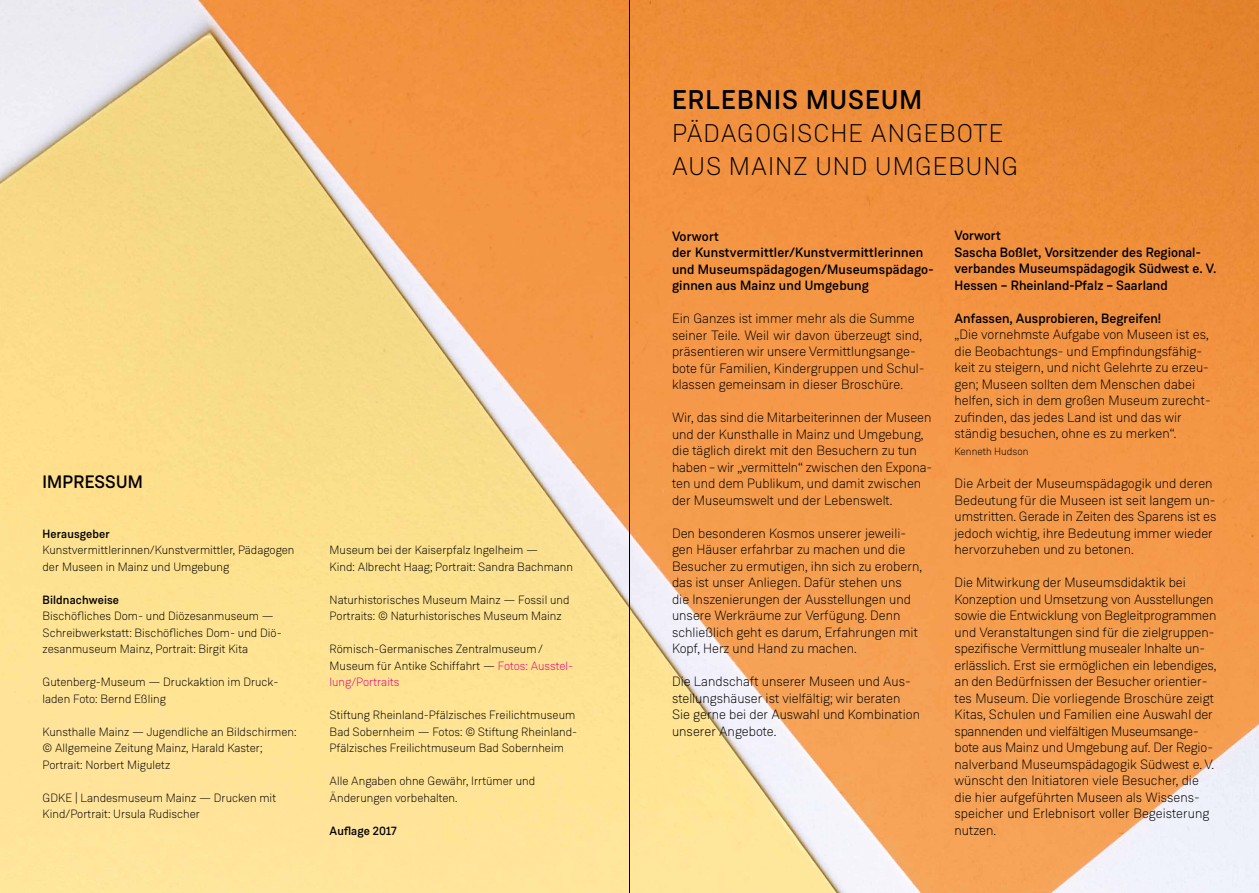
<style>
.page{position:relative;width:1259px;height:893px;background:#fff}
.page>*{position:absolute;margin:0;border:0;box-sizing:border-box;transform-origin:0 0}
.t1{font:500 27px "Weissenhof Grotesk";letter-spacing:.04em;color:#000}
.t2{font:300 25.5px/33px "Weissenhof Grotesk";letter-spacing:.04em;color:#000}
.t3{font:500 18px "Weissenhof Grotesk";letter-spacing:.01em;color:#000}
.t4{font:300 13.5px/16.5px "Weissenhof Grotesk";color:#000}
.t5{font:500 13.5px/16.5px "Weissenhof Grotesk";color:#000}
.t6{font:300 12px/16.5px "Weissenhof Grotesk";color:#000}
.t7{font:500 12px "Weissenhof Grotesk";letter-spacing:.01em;color:#000}
.t8{font:300 10.5px "Weissenhof Grotesk";color:#000}
.s1{color:#e6007d}
</style>
<div class="page">
<img style="left:0;top:0;width:1259px;height:893px">
<hr style="left:629px;top:0;width:1px;height:893px;background:#000">
<h3 class="t3" style="left:43px;top:471px;width:102px">IMPRESSUM</h3>
<p class="t7" style="left:43px;top:526px;width:69px">Herausgeber</p>
<p class="t6" style="left:43px;top:542px;width:253px">Kunstvermittlerinnen/Kunstvermittler, Pädagogen der Museen in Mainz und Umgebung</p>
<p class="t7" style="left:43px;top:592px;width:78px">Bildnachweise</p>
<p class="t6" style="left:43px;top:608px;width:241px">Bischöfliches Dom- und Diözesanmuseum —<br>Schreibwerkstatt: Bischöfliches Dom- und Diö&shy;zesanmuseum Mainz, Portrait: Birgit Kita</p>
<p class="t6" style="left:43px;top:674px;width:237px">Gutenberg-Museum — Druckaktion im Druck&shy;laden Foto: Bernd Eßling</p>
<p class="t6" style="left:43px;top:723px;width:256px">Kunsthalle Mainz — Jugendliche an Bildschirmen: © Allgemeine Zeitung Mainz, Harald Kaster;<br>Portrait: Norbert Miguletz</p>
<p class="t6" style="left:43px;top:789px;width:235px">GDKE | Landesmuseum Mainz — Drucken mit<br>Kind/Portrait: Ursula Rudischer</p>
<p class="t6" style="left:330px;top:542px;width:245px">Museum bei der Kaiserpfalz Ingelheim —<br>Kind: Albrecht Haag; Portrait: Sandra Bachmann</p>
<p class="t6" style="left:330px;top:591px;width:241px">Naturhistorisches Museum Mainz — Fossil und<br>Portraits: © Naturhistorisches Museum Mainz</p>
<p class="t6" style="left:330px;top:641px;width:245px">Römisch-Germanisches Zentralmuseum/<br>Museum für Antike Schiffahrt — <span class="s1">Fotos: Ausstel&shy;lung/Portraits</span></p>
<p class="t6" style="left:330px;top:707px;width:249px">Stiftung Rheinland-Pfälzisches Freilichtmuseum<br>Bad Sobernheim — Fotos: © Stiftung Rheinland-<br>Pfälzisches Freilichtmuseum Bad Sobernheim</p>
<p class="t6" style="left:330px;top:773px;width:207px">Alle Angaben ohne Gewähr, Irrtümer und<br>Änderungen vorbehalten.</p>
<p class="t7" style="left:330px;top:823px;width:69px">Auflage 2017</p>
<h1 class="t1" style="left:672px;top:83px;width:251px">ERLEBNIS MUSEUM</h1>
<h2 class="t2" style="left:672px;top:116px;width:348px">PÄDAGOGISCHE ANGEBOTE<br>AUS MAINZ UND UMGEBUNG</h2>
<p class="t5" style="left:672px;top:228px;width:263px">Vorwort<br>der Kunstvermittler/Kunstvermittlerinnen und Museumspädagogen/Museumspädago&shy;ginnen aus Mainz und Umgebung</p>
<p class="t4" style="left:672px;top:310px;width:254px">Ein Ganzes ist immer mehr als die Summe seiner Teile. Weil wir davon überzeugt sind, präsentieren wir unsere Vermittlungsange&shy;bote für Familien, Kindergruppen und Schul&shy;klassen gemeinsam in dieser Broschüre.</p>
<p class="t4" style="left:672px;top:409px;width:261px">Wir, das sind die Mitarbeiterinnen der Museen und der Kunsthalle in Mainz und Umgebung, die täglich direkt mit den Besuchern zu tun haben – wir „vermitteln“ zwischen den Expona&shy;ten und dem Publikum, und damit zwischen der Museumswelt und der Lebenswelt.</p>
<p class="t4" style="left:672px;top:524px;width:251px">Den besonderen Kosmos unserer jeweili&shy;gen Häuser erfahrbar zu machen und die Besucher zu ermutigen, ihn sich zu erobern, das ist unser Anliegen. Dafür stehen uns die Inszenierungen der Ausstellungen und unsere Werkräume zur Verfügung. Denn schließlich geht es darum, Erfahrungen mit Kopf, Herz und Hand zu machen.</p>
<p class="t4" style="left:672px;top:673px;width:250px">Die Landschaft unserer Museen und Aus&shy;stellungshäuser ist vielfältig; wir beraten Sie gerne bei der Auswahl und Kombination unserer Angebote.</p>
<p class="t5" style="left:954px;top:228px;width:263px">Vorwort<br>Sascha Boßlet, Vorsitzender des Regional&shy;verbandes Museumspädagogik Südwest e. V.<br>Hessen – Rheinland-Pfalz – Saarland</p>
<p class="t5" style="left:954px;top:310px;width:208px">Anfassen, Ausprobieren, Begreifen!</p>
<p class="t4" style="left:954px;top:326px;width:258px">„Die vornehmste Aufgabe von Museen ist es, die Beobachtungs- und Empfindungsfähig&shy;keit zu steigern, und nicht Gelehrte zu erzeu&shy;gen; Museen sollten dem Menschen dabei helfen, sich in dem großen Museum zurecht&shy;zufinden, das jedes Land ist und das wir ständig besuchen, ohne es zu merken“.</p>
<p class="t8" style="left:954px;top:445px;width:75px">Kenneth Hudson</p>
<p class="t4" style="left:954px;top:475px;width:263px">Die Arbeit der Museumspädagogik und deren Bedeutung für die Museen ist seit langem un&shy;umstritten. Gerade in Zeiten des Sparens ist es jedoch wichtig, ihre Bedeutung immer wieder hervorzuheben und zu betonen.</p>
<p class="t4" style="left:954px;top:574px;width:263px">Die Mitwirkung der Museumsdidaktik bei Konzeption und Umsetzung von Ausstellungen sowie die Entwicklung von Begleitprogrammen und Veranstaltungen sind für die zielgruppen&shy;spezifische Vermittlung musealer Inhalte un&shy;erlässlich. Erst sie ermöglichen ein lebendiges, an den Bedürfnissen der Besucher orientier&shy;tes Museum. Die vorliegende Broschüre zeigt Kitas, Schulen und Familien eine Auswahl der spannenden und vielfältigen Museumsange&shy;bote aus Mainz und Umgebung auf. Der Regio&shy;nalverband Museumspädagogik Südwest e. V. wünscht den Initiatoren viele Besucher, die die hier aufgeführten Museen als Wissens&shy;speicher und Erlebnisort voller Begeisterung nutzen.</p>
</div>
